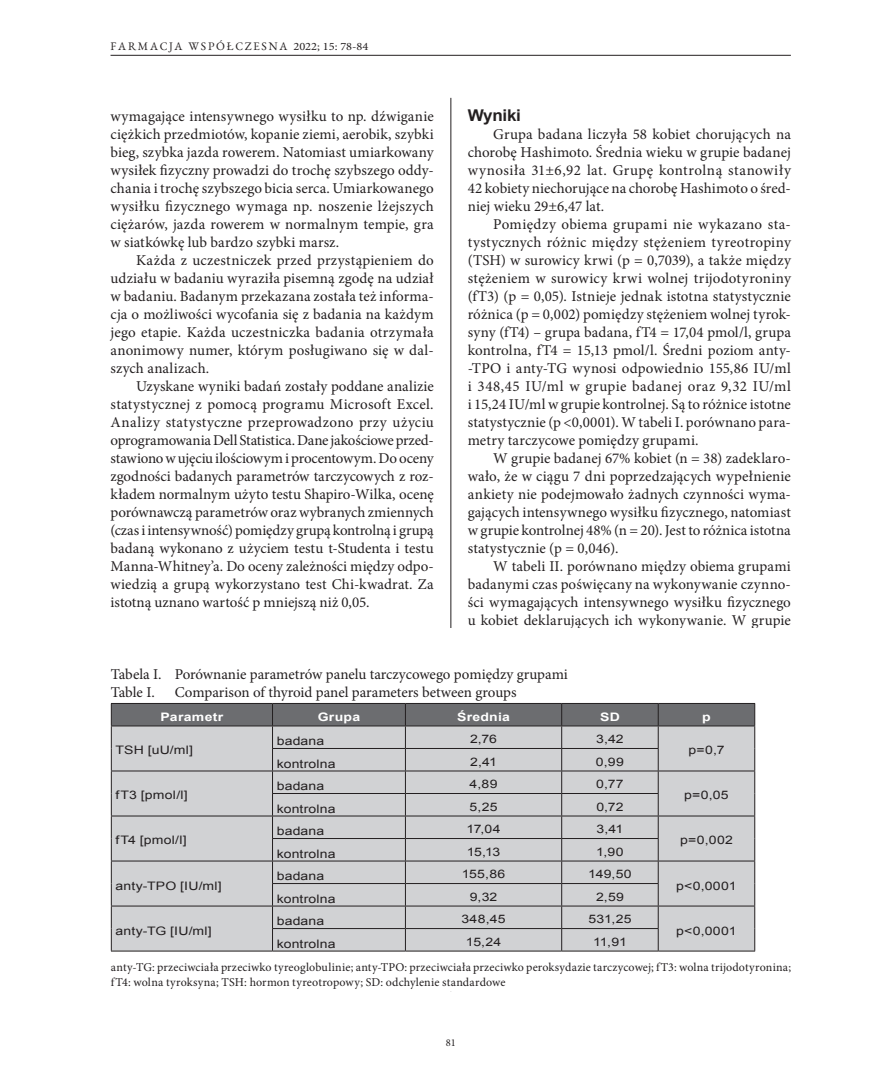
<style>
.page{position:relative;width:876px;height:1089px;background:#fff}
.page>*{position:absolute;margin:0;border:0;box-sizing:border-box;transform-origin:0 0}
.t1{font:700 16.2px "Arial";letter-spacing:-.015em;color:#231f20;scale:1.05 1}
.t2{font:15px/18px "Minion Pro";color:#231f20;text-align:justify}
.t3{font:12px/15px "Minion Pro";letter-spacing:.015em;color:#231f20}
.t4{font:11.7px "Arial";letter-spacing:.01em;color:#231f20;scale:1.2 1}
.t5{font:700 11.7px "Arial";letter-spacing:.02em;color:#fff;scale:1.2 1}
.t6{font:11.55px "EB Garamond";letter-spacing:.16em;color:#231f20}
.t7{font:10.5px "Minion Pro";color:#231f20}
.s1{font-family:"Minion Pro";font-size:11.25px}
</style>
<div class="page">
<hr style="left:451px;top:98px;width:1px;height:893px;background:#231f20">
<hr style="left:111px;top:55px;width:680px;height:1px;background:#231f20">
<div style="left:111px;top:628px;width:680px;height:363px;background:#fff"></div>
<svg style="left:111px;top:703px;width:644px;height:247px;background:#c0c1c3"></svg>
<hr style="left:111px;top:950px;width:162px;height:1px;background:#231f20">
<hr style="left:273px;top:950px;width:132px;height:1px;background:#231f20">
<hr style="left:405px;top:950px;width:157px;height:1px;background:#231f20">
<hr style="left:562px;top:950px;width:96px;height:1px;background:#231f20">
<hr style="left:658px;top:950px;width:97px;height:1px;background:#231f20">
<p class="t6" style="left:111px;top:37px;width:259px">FARMACJA WSPÓŁCZESNA <span class="s1">2022; 15: 78-84</span></p>
<p class="t1" style="left:468px;top:104px;width:52px">Wyniki</p>
<p class="t2" style="left:468px;top:125px;width:325px;text-indent:26px">Grupa badana liczyła 58 kobiet chorujących na chorobę Hashimoto. Średnia wieku w grupie badanej wynosiła 31±6,92 lat. Grupę kontrolną stanowiły 42 kobiety niechorujące na chorobę Hashimoto o śred&shy;niej wieku 29±6,47 lat.</p>
<p class="t2" style="left:468px;top:215px;width:325px;text-indent:26px">Pomiędzy obiema grupami nie wykazano sta&shy;tystycznych różnic między stężeniem tyreotropiny (TSH) w surowicy krwi (p = 0,7039), a także między stężeniem w surowicy krwi wolnej trijodotyroniny (fT3) (p = 0,05). Istnieje jednak istotna statystycznie różnica (p = 0,002) pomiędzy stężeniem wolnej tyrok&shy;syny (fT4) – grupa badana, fT4 = 17,04 pmol/l, grupa kontrolna, fT4 = 15,13 pmol/l. Średni poziom anty--TPO i anty-TG wynosi odpowiednio 155,86 IU/ml i 348,45 IU/ml w grupie badanej oraz 9,32 IU/ml i 15,24 IU/ml w grupie kontrolnej. Są to różnice istotne statystycznie (p &lt;0,0001). W tabeli I. porównano para&shy;metry tarczycowe pomiędzy grupami.</p>
<p class="t2" style="left:468px;top:449px;width:325px;text-indent:26px">W grupie badanej 67% kobiet (n = 38) zadeklaro&shy;wało, że w ciągu 7 dni poprzedzających wypełnienie ankiety nie podejmowało żadnych czynności wyma&shy;gających intensywnego wysiłku fizycznego, natomiast w grupie kontrolnej 48% (n = 20). Jest to różnica istotna statystycznie (p = 0,046).</p>
<p class="t2" style="left:468px;top:557px;width:325px;text-indent:26px">W tabeli II. porównano między obiema grupami badanymi czas poświęcany na wykonywanie czynno&shy;ści wymagających intensywnego wysiłku fizycznego u kobiet deklarujących ich wykonywanie. W grupie</p>
<p class="t2" style="left:111px;top:665px;width:458px">Tabela I. Porównanie parametrów panelu tarczycowego pomiędzy grupami<br>Table I.</p>
<p class="t2" style="left:111px;top:107px;width:325px">wymagające intensywnego wysiłku to np. dźwiganie ciężkich przedmiotów, kopanie ziemi, aerobik, szybki bieg, szybka jazda rowerem. Natomiast umiarkowany wysiłek fizyczny prowadzi do trochę szybszego oddy&shy;chania i trochę szybszego bicia serca. Umiarkowanego wysiłku fizycznego wymaga np. noszenie lżejszych ciężarów, jazda rowerem w normalnym tempie, gra w siatkówkę lub bardzo szybki marsz.</p>
<p class="t2" style="left:111px;top:251px;width:325px;text-indent:26px">Każda z uczestniczek przed przystąpieniem do udziału w badaniu wyraziła pisemną zgodę na udział w badaniu. Badanym przekazana została też informa&shy;cja o możliwości wycofania się z badania na każdym jego etapie. Każda uczestniczka badania otrzymała anonimowy numer, którym posługiwano się w dal&shy;szych analizach.</p>
<p class="t2" style="left:111px;top:377px;width:325px;text-indent:26px">Uzyskane wyniki badań zostały poddane analizie statystycznej z pomocą programu Microsoft Excel.<br>Analizy statystyczne przeprowadzono przy użyciu oprogramowania Dell Statistica. Dane jakościowe przed&shy;stawiono w ujęciu ilościowym i procentowym. Do oceny zgodności badanych parametrów tarczycowych z roz&shy;kładem normalnym użyto testu Shapiro-Wilka, ocenę porównawczą parametrów oraz wybranych zmiennych (czas i intensywność) pomiędzy grupą kontrolną i grupą badaną wykonano z użyciem testu t-Studenta i testu Manna-Whitney’a. Do oceny zależności między odpo&shy;wiedzią a grupą wykorzystano test Chi-kwadrat. Za istotną uznano wartość p mniejszą niż 0,05.</p>
<p class="t2" style="left:175px;top:683px;width:343px">Comparison of thyroid panel parameters between groups</p>
<p class="t5" style="left:161px;top:709px;width:54px">Parametr</p>
<p class="t5" style="left:318px;top:709px;width:37px">Grupa</p>
<p class="t5" style="left:457px;top:709px;width:46px">Średnia</p>
<p class="t5" style="left:600px;top:709px;width:18px">SD</p>
<p class="t5" style="left:702px;top:709px;width:9px">p</p>
<p class="t4" style="left:116px;top:742px;width:66px">TSH [uU/ml]</p>
<p class="t4" style="left:277px;top:733px;width:41px">badana</p>
<p class="t4" style="left:470px;top:731px;width:24px">2,76</p>
<p class="t4" style="left:596px;top:731px;width:25px">3,42</p>
<p class="t4" style="left:688px;top:742px;width:32px">p=0,7</p>
<p class="t4" style="left:277px;top:755px;width:51px">kontrolna</p>
<p class="t4" style="left:470px;top:754px;width:24px">2,41</p>
<p class="t4" style="left:596px;top:754px;width:25px">0,99</p>
<p class="t4" style="left:116px;top:787px;width:62px">fT3 [pmol/l]</p>
<p class="t4" style="left:277px;top:778px;width:41px">badana</p>
<p class="t4" style="left:470px;top:776px;width:25px">4,89</p>
<p class="t4" style="left:596px;top:776px;width:24px">0,77</p>
<p class="t4" style="left:277px;top:800px;width:51px">kontrolna</p>
<p class="t4" style="left:470px;top:799px;width:25px">5,25</p>
<p class="t4" style="left:596px;top:799px;width:24px">0,72</p>
<p class="t4" style="left:684px;top:787px;width:39px">p=0,05</p>
<p class="t4" style="left:116px;top:832px;width:61px">fT4 [pmol/l]</p>
<p class="t4" style="left:277px;top:823px;width:41px">badana</p>
<p class="t4" style="left:467px;top:821px;width:30px">17,04</p>
<p class="t4" style="left:596px;top:821px;width:24px">3,41</p>
<p class="t4" style="left:277px;top:845px;width:51px">kontrolna</p>
<p class="t4" style="left:467px;top:844px;width:29px">15,13</p>
<p class="t4" style="left:596px;top:844px;width:25px">1,90</p>
<p class="t4" style="left:680px;top:832px;width:45px">p=0,002</p>
<p class="t4" style="left:116px;top:877px;width:90px">anty-TPO [IU/ml]</p>
<p class="t4" style="left:277px;top:868px;width:41px">badana</p>
<p class="t4" style="left:462px;top:866px;width:38px">155,86</p>
<p class="t4" style="left:588px;top:866px;width:38px">149,50</p>
<p class="t4" style="left:277px;top:890px;width:51px">kontrolna</p>
<p class="t4" style="left:470px;top:889px;width:25px">9,32</p>
<p class="t4" style="left:596px;top:889px;width:25px">2,59</p>
<p class="t4" style="left:676px;top:877px;width:52px">p&lt;0,0001</p>
<p class="t4" style="left:277px;top:913px;width:41px">badana</p>
<p class="t4" style="left:461px;top:911px;width:39px">348,45</p>
<p class="t4" style="left:588px;top:911px;width:37px">531,25</p>
<p class="t4" style="left:116px;top:922px;width:82px">anty-TG [IU/ml]</p>
<p class="t4" style="left:676px;top:922px;width:52px">p&lt;0,0001</p>
<p class="t4" style="left:277px;top:935px;width:51px">kontrolna</p>
<p class="t4" style="left:466px;top:934px;width:31px">15,24</p>
<p class="t4" style="left:593px;top:934px;width:30px">11,91</p>
<p class="t3" style="left:111px;top:959px;width:682px">anty-TG: przeciwciała przeciwko tyreoglobulinie; anty-TPO: przeciwciała przeciwko peroksydazie tarczycowej; fT3: wolna trijodotyronina; fT4: wolna tyroksyna; TSH: hormon tyreotropowy; SD: odchylenie standardowe</p>
<p class="t7" style="left:446px;top:1035px;width:12px">81</p>
</div>
